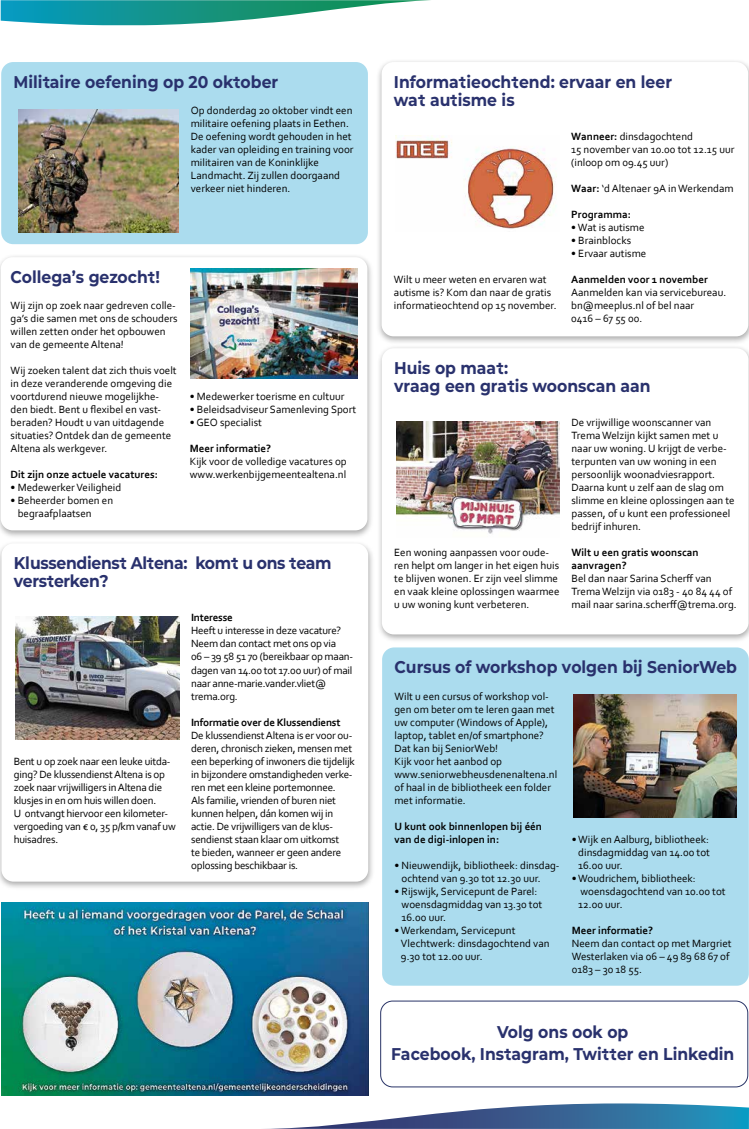
<style>
.page{position:relative;width:749px;height:1129px;background:#fff}
.page>*{position:absolute;margin:0;border:0;box-sizing:border-box;transform-origin:0 0}
.t1{font:700 17px/18px "Mont Altena";color:#29316d}
.t2{font:700 17px/18px "Mont Altena";letter-spacing:-.02em;color:#29316d}
.t3{font:11px/13px "Corbel";color:#000}
.t4{font:11px/13px "Corbel";letter-spacing:-.02em;color:#000}
.t5{font:700 11px/13px "Corbel";color:#000}
.t6{font:700 11px "Corbel";letter-spacing:-.02em;color:#000}
.s1{font-weight:700}
</style>
<div class="page">
<svg style="left:1px;top:0;width:430px;height:25px"></svg>
<svg style="left:260px;top:1091px;width:488px;height:37px"></svg>
<div style="left:380px;top:1000px;width:368px;height:87px;border:1px solid #293467;border-radius:12px"></div>
<div style="left:1px;top:62px;width:367px;height:182px;background:#abdcee;border-radius:12px"></div>
<img style="left:18px;top:109px;width:161px;height:123px">
<img style="left:2px;top:902px;width:366px;height:192px">
<div style="left:0;top:254px;width:374px;height:285px;background:#000;opacity:.34"></div>
<div style="left:1px;top:257px;width:366px;height:273px;background:#fff;border-radius:12px"></div>
<img style="left:191px;top:268px;width:167px;height:111px">
<div style="left:376px;top:59px;width:372px;height:286px;background:#000;opacity:.34"></div>
<div style="left:381px;top:62px;width:367px;height:274px;background:#fff;border-radius:12px"></div>
<img style="left:396px;top:135px;width:161px;height:94px">
<div style="left:0;top:540px;width:374px;height:350px;background:#000;opacity:.34"></div>
<div style="left:1px;top:543px;width:367px;height:338px;background:#fff;border-radius:12px"></div>
<img style="left:16px;top:616px;width:163px;height:123px">
<div style="left:376px;top:345px;width:372px;height:298px;background:#000;opacity:.34"></div>
<div style="left:382px;top:348px;width:366px;height:286px;background:#fff;border-radius:12px"></div>
<img style="left:396px;top:421px;width:163px;height:113px">
<div style="left:382px;top:647px;width:366px;height:338px;background:#abdcee;border-radius:12px"></div>
<img style="left:573px;top:694px;width:163px;height:123px">
<h1 class="t1" style="left:14px;top:72px;width:266px">Militaire oefening op 20 oktober</h1>
<p class="t3" style="left:191px;top:104px;width:164px">Op donderdag 20 oktober vindt een militaire oefening plaats in Eethen.<br>De oefening wordt gehouden in het kader van opleiding en training voor militairen van de Koninklijke<br>Landmacht. Zij zullen doorgaand verkeer niet hinderen.</p>
<h1 class="t1" style="left:11px;top:267px;width:151px">Collega’s gezocht!</h1>
<p class="t3" style="left:11px;top:299px;width:168px">Wij zijn op zoek naar gedreven colle&shy;ga’s die samen met ons de schouders willen zetten onder het opbouwen van de gemeente Altena!</p>
<p class="t3" style="left:11px;top:364px;width:167px">Wij zoeken talent dat zich thuis voelt in deze veranderende omgeving die voortdurend nieuwe mogelijkhe&shy;den biedt. Bent u flexibel en vast&shy;beraden? Houdt u van uitdagende situaties? Ontdek dan de gemeente<br>Altena als werkgever.</p>
<p class="t5" style="left:11px;top:468px;width:149px">Dit zijn onze actuele vacatures:</p>
<p class="t3" style="left:11px;top:481px;width:112px">• Medewerker Veiligheid</p>
<p class="t3" style="left:18px;top:494px;width:97px;text-indent:-7px">• Beheerder bomen en begraafplaatsen</p>
<p class="t3" style="left:190px;top:390px;width:156px">• Medewerker toerisme en cultuur</p>
<p class="t3" style="left:190px;top:403px;width:168px">• Beleidsadviseur Samenleving Sport</p>
<p class="t3" style="left:190px;top:416px;width:74px">• GEO specialist</p>
<p class="t5" style="left:190px;top:442px;width:83px">Meer informatie?</p>
<p class="t3" style="left:190px;top:455px;width:158px">Kijk voor de volledige vacatures op www.werkenbijgemeentealtena.nl</p>
<h1 class="t2" style="left:14px;top:553px;width:319px">Klussendienst Altena: komt u ons team versterken?</h1>
<p class="t4" style="left:14px;top:754px;width:163px">Bent u op zoek naar een leuke uitda&shy;ging? De klussendienst Altena is op zoek naar vrijwilligers in Altena die klusjes in en om huis willen doen.<br>U ontvangt hiervoor een kilometer&shy;vergoeding van € 0, 35 p/km vanaf uw huisadres.</p>
<p class="t6" style="left:191px;top:611px;width:43px">Interesse</p>
<p class="t4" style="left:191px;top:624px;width:163px">Heeft u interesse in deze vacature?<br>Neem dan contact met ons op via<br>06 – 39 58 51 70 (bereikbaar op maan&shy;dagen van 14.00 tot 17.00 uur) of mail naar anne-marie.vander.vliet@ trema.org.</p>
<p class="t6" style="left:191px;top:715px;width:151px">Informatie over de Klussendienst</p>
<p class="t4" style="left:191px;top:728px;width:165px">De klussendienst Altena is er voor ou&shy;deren, chronisch zieken, mensen met een beperking of inwoners die tijdelijk in bijzondere omstandigheden verke&shy;ren met een kleine portemonnee.<br>Als familie, vrienden of buren niet kunnen helpen, dán komen wij in actie. De vrijwilligers van de klus&shy;sendienst staan klaar om uitkomst<br>te bieden, wanneer er geen andere oplossing beschikbaar is.</p>
<h1 class="t1" style="left:394px;top:72px;width:279px">Informatieochtend: ervaar en leer wat autisme is</h1>
<p class="t3" style="left:394px;top:273px;width:164px">Wilt u meer weten en ervaren wat autisme is? Kom dan naar de gratis informatieochtend op 15 november.</p>
<p class="t3" style="left:571px;top:130px;width:165px"><span class="s1">Wanneer:</span> dinsdagochtend<br>15 november van 10.00 tot 12.15 uur (inloop om 09.45 uur)</p>
<p class="t3" style="left:571px;top:182px;width:164px"><span class="s1">Waar:</span> ‘d Altenaer 9A in Werkendam</p>
<p class="t5" style="left:571px;top:208px;width:61px">Programma:</p>
<p class="t3" style="left:571px;top:221px;width:75px">• Wat is autisme</p>
<p class="t3" style="left:571px;top:234px;width:61px">• Brainblocks</p>
<p class="t3" style="left:571px;top:247px;width:77px">• Ervaar autisme</p>
<p class="t5" style="left:571px;top:273px;width:138px">Aanmelden voor 1 november</p>
<p class="t3" style="left:571px;top:286px;width:156px">Aanmelden kan via servicebureau. bn@meeplus.nl of bel naar<br>0416 – 67 55 00.</p>
<h1 class="t1" style="left:394px;top:358px;width:258px">Huis op maat:<br>vraag een gratis woonscan aan</h1>
<p class="t3" style="left:394px;top:546px;width:167px">Een woning aanpassen voor oude&shy;ren helpt om langer in het eigen huis te blijven wonen. Er zijn veel slimme en vaak kleine oplossingen waarmee u uw woning kunt verbeteren.</p>
<p class="t3" style="left:571px;top:416px;width:165px">De vrijwillige woonscanner van<br>Trema Welzijn kijkt samen met u naar uw woning. U krijgt de verbe&shy;terpunten van uw woning in een persoonlijk woonadviesrapport.<br>Daarna kunt u zelf aan de slag om slimme en kleine oplossingen aan te passen, of u kunt een professioneel bedrijf inhuren.</p>
<p class="t5" style="left:571px;top:546px;width:129px">Wilt u een gratis woonscan aanvragen?</p>
<p class="t3" style="left:571px;top:572px;width:167px">Bel dan naar Sarina Scherff van<br>Trema Welzijn via 0183 - 40 84 44 of mail naar sarina.scherff@trema.org.</p>
<h1 class="t1" style="left:394px;top:657px;width:344px">Cursus of workshop volgen bij SeniorWeb</h1>
<p class="t3" style="left:394px;top:689px;width:164px">Wilt u een cursus of workshop vol&shy;gen om beter om te leren gaan met uw computer (Windows of Apple), laptop, tablet en/of smartphone?<br>Dat kan bij SeniorWeb!<br>Kijk voor het aanbod op www.seniorwebheusdenenaltena.nl of haal in de bibliotheek een folder met informatie.</p>
<p class="t5" style="left:394px;top:819px;width:149px">U kunt ook binnenlopen bij één van de digi-inlopen in:</p>
<p class="t3" style="left:401px;top:858px;width:159px;text-indent:-7px">• Nieuwendijk, bibliotheek: dinsdag&shy;ochtend van 9.30 tot 12.30 uur.</p>
<p class="t3" style="left:401px;top:884px;width:142px;text-indent:-7px">• Rijswijk, Servicepunt de Parel: woensdagmiddag van 13.30 tot<br>16.00 uur.</p>
<p class="t3" style="left:401px;top:923px;width:150px;text-indent:-6px">• Werkendam, Servicepunt<br>Vlechtwerk: dinsdagochtend van<br>9.30 tot 12.00 uur.</p>
<p class="t3" style="left:578px;top:832px;width:133px;text-align:justify;text-indent:-6px">• Wijk en Aalburg, bibliotheek: dinsdagmiddag van 14.00 tot 16.00 uur.</p>
<p class="t3" style="left:578px;top:871px;width:149px;text-indent:-6px">• Woudrichem, bibliotheek: woensdagochtend van 10.00 tot<br>12.00 uur.</p>
<p class="t5" style="left:571px;top:923px;width:83px">Meer informatie?</p>
<p class="t3" style="left:571px;top:936px;width:161px">Neem dan contact op met Margriet<br>Westerlaken via 06 – 49 89 68 67 of<br>0183 – 30 18 55.</p>
<h1 class="t1" style="left:391px;top:1019px;width:345px;line-height:22px;text-align:center">Volg ons ook op<br>Facebook, Instagram, Twitter en Linkedin</h1>
</div>
